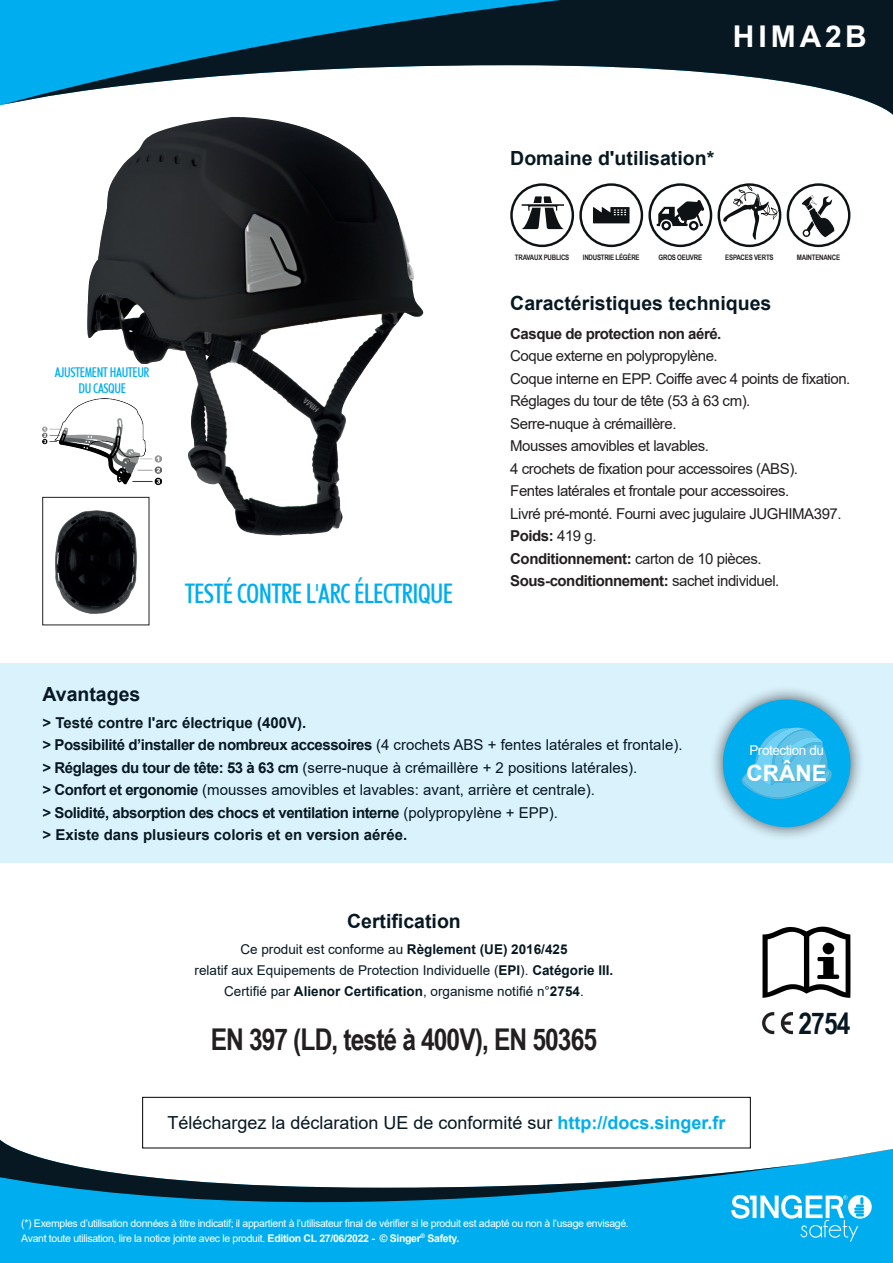
<style>
.page{position:relative;width:893px;height:1263px;background:#fff}
.page>*{position:absolute;margin:0;border:0;box-sizing:border-box;transform-origin:0 0}
.t1{font:700 30px "Arial Narrow";letter-spacing:-.03em;color:#231f20}
.t2{font:700 30px "Arial";letter-spacing:.135em;color:#fff}
.t3{font:700 30px "Arial Narrow";color:#071822}
.t4{font:500 condensed 27px "Futura BT";letter-spacing:-.03em;color:#00aeef}
.t5{font:700 22.5px "Arial";letter-spacing:.005em;color:#fff}
.t6{font:700 19.5px "Arial";color:#071822}
.t7{font:18px "Arial";color:#071822}
.t8{font:700 15px/22.5px "Arial";letter-spacing:-.03em;color:#071822}
.t9{font:15px/22.5px "Arial";letter-spacing:-.03em;color:#231f20}
.t10{font:700 15px "Arial";letter-spacing:-.03em;color:#231f20}
.t11{font:13.5px/21px "Arial";color:#071822;text-align:center}
.t12{font:500 condensed 13.5px/16.2px "Futura BT";letter-spacing:-.03em;color:#00aeef;text-align:center}
.t13{font:13.5px "Arial";letter-spacing:-.03em;color:#fff}
.t14{font:10.5px/15px "Arial";letter-spacing:-.03em;color:#fff}
.t15{font:700 7.5px "Arial Narrow";letter-spacing:-.03em;color:#231f20}
.s1{font-weight:700}
.s2{font-weight:400}
.s3{font-weight:700;color:#00aeef}
</style>
<div class="page">
<svg style="left:0;top:0;width:893px;height:115px"></svg>
<div style="left:0;top:663px;width:893px;height:200px;background:#d9f2fc"></div>
<div style="left:0;top:1250px;width:893px;height:13px;background:#00aeef"></div>
<svg style="left:0;top:1140px;width:893px;height:110px;fill:#00aeef"></svg>
<div style="left:142px;top:1097px;width:608px;height:51px;border:1px solid #000"></div>
<svg style="left:731px;top:1195px;width:141px;height:47px"></svg>
<div style="left:510px;top:183px;width:64px;height:64px;border:2px solid #0f1214;border-radius:50%"></div>
<svg style="left:520px;top:196px;width:46px;height:51px"></svg>
<svg style="left:593px;top:207px;width:36px;height:16px"></svg>
<div style="left:579px;top:183px;width:64px;height:64px;border:2px solid #0f1214;border-radius:50%"></div>
<svg style="left:656px;top:200px;width:48px;height:30px"></svg>
<div style="left:648px;top:183px;width:64px;height:64px;border:2px solid #0f1214;border-radius:50%"></div>
<div style="left:718px;top:183px;width:63px;height:64px;border:2px solid #0f1214;border-radius:50%"></div>
<svg style="left:723px;top:185px;width:56px;height:55px"></svg>
<div style="left:787px;top:183px;width:63px;height:64px;border:2px solid #0f1214;border-radius:50%"></div>
<svg style="left:801px;top:195px;width:34px;height:43px"></svg>
<div style="left:709px;top:686px;width:156px;height:155px;background:#231f20;opacity:.75"></div>
<div style="left:723px;top:699px;width:127px;height:128px;background:#00aeef;border-radius:50%"></div>
<svg style="left:741px;top:728px;width:91px;height:71px"></svg>
<svg style="left:762px;top:927px;width:88px;height:71px"></svg>
<div style="left:823px;top:943px;width:11px;height:11px;background:#000001;border-radius:50%"></div>
<svg style="left:780px;top:1012px;width:12px;height:22px"></svg>
<svg style="left:762px;top:1012px;width:12px;height:22px"></svg>
<img style="left:87px;top:117px;width:336px;height:419px">
<img style="left:55px;top:499px;width:92px;height:115px">
<img style="left:43px;top:398px;width:119px;height:87px">
<p class="t12" style="left:55px;top:364px;width:96px">AJUSTEMENT HAUTEUR<br>DU CASQUE</p>
<h2 class="t4" style="left:185px;top:577px;width:270px">TESTÉ CONTRE L'ARC ÉLECTRIQUE</h2>
<h1 class="t2" style="left:733px;top:16px;width:136px">HIMA2B</h1>
<h3 class="t6" style="left:510px;top:144px;width:206px">Domaine d'utilisation*</h3>
<p class="t15" style="left:515px;top:252px;width:56px">TRAVAUX PUBLICS</p>
<p class="t15" style="left:583px;top:252px;width:58px">INDUSTRIE LÉGÈRE</p>
<p class="t15" style="left:659px;top:252px;width:45px">GROS OEUVRE</p>
<p class="t15" style="left:725px;top:252px;width:50px">ESPACES VERTS</p>
<p class="t15" style="left:797px;top:252px;width:45px">MAINTENANCE</p>
<h3 class="t6" style="left:510px;top:289px;width:263px">Caractéristiques techniques</h3>
<p class="t10" style="left:510px;top:323px;width:213px">Casque de protection non aéré.</p>
<p class="t9" style="left:510px;top:345px;width:342px">Coque externe en polypropylène.<br>Coque interne en EPP. Coiffe avec 4 points de fixation.<br>Réglages du tour de tête (53 à 63 cm).<br>Serre-nuque à crémaillère.<br>Mousses amovibles et lavables.<br>4 crochets de fixation pour accessoires (ABS).<br>Fentes latérales et frontale pour accessoires.<br>Livré pré-monté. Fourni avec jugulaire JUGHIMA397.<br><span class="s1">Poids:</span> 419 g.<br><span class="s1">Conditionnement:</span> carton de 10 pièces.<br><span class="s1">Sous-conditionnement:</span> sachet individuel.</p>
<h3 class="t6" style="left:43px;top:680px;width:99px">Avantages</h3>
<p class="t8" style="left:43px;top:711px;width:641px">&gt; Testé contre l'arc électrique (400V).<br>&gt; Possibilité d’installer de nombreux accessoires <span class="s2">(4 crochets ABS + fentes latérales et frontale). </span>&gt; Réglages du tour de tête: 53 à 63 cm <span class="s2">(serre-nuque à crémaillère + 2 positions latérales).<br></span>&gt; Confort et ergonomie <span class="s2">(mousses amovibles et lavables: avant, arrière et centrale).<br></span>&gt; Solidité, absorption des chocs et ventilation interne <span class="s2">(polypropylène + EPP).<br></span>&gt; Existe dans plusieurs coloris et en version aérée.</p>
<p class="t13" style="left:749px;top:741px;width:76px">Protection du</p>
<h3 class="t5" style="left:746px;top:757px;width:82px">CRÂNE</h3>
<h3 class="t6" style="left:347px;top:908px;width:115px">Certification</h3>
<p class="t11" style="left:195px;top:938px;width:420px">Ce produit est conforme au <span class="s1">Règlement (UE) 2016/425<br></span>relatif aux Equipements de Protection Individuelle (<span class="s1">EPI</span>). <span class="s1">Catégorie III.<br></span>Certifié par <span class="s1">Alienor Certification</span>, organisme notifié n°<span class="s1">2754</span>.</p>
<h1 class="t1" style="left:211px;top:1017px;width:388px">EN 397 (LD, testé à 400V), EN 50365</h1>
<p class="t7" style="left:167px;top:1110px;width:560px">Téléchargez la déclaration UE de conformité sur <span class="s3">http://docs.singer.fr</span></p>
<h1 class="t3" style="left:798px;top:1001px;width:54px">2754</h1>
<p class="t14" style="left:21px;top:1215px;width:609px">(*) Exemples d’utilisation données à titre indicatif; il appartient à l’utilisateur final de vérifier si le produit est adapté ou non à l’usage envisagé.<br>Avant toute utilisation, lire la notice jointe avec le produit. <span class="s1">Edition CL 27/06/2022 - © Singer</span><sup>®</sup> <span class="s1">Safety.</span></p>
</div>
